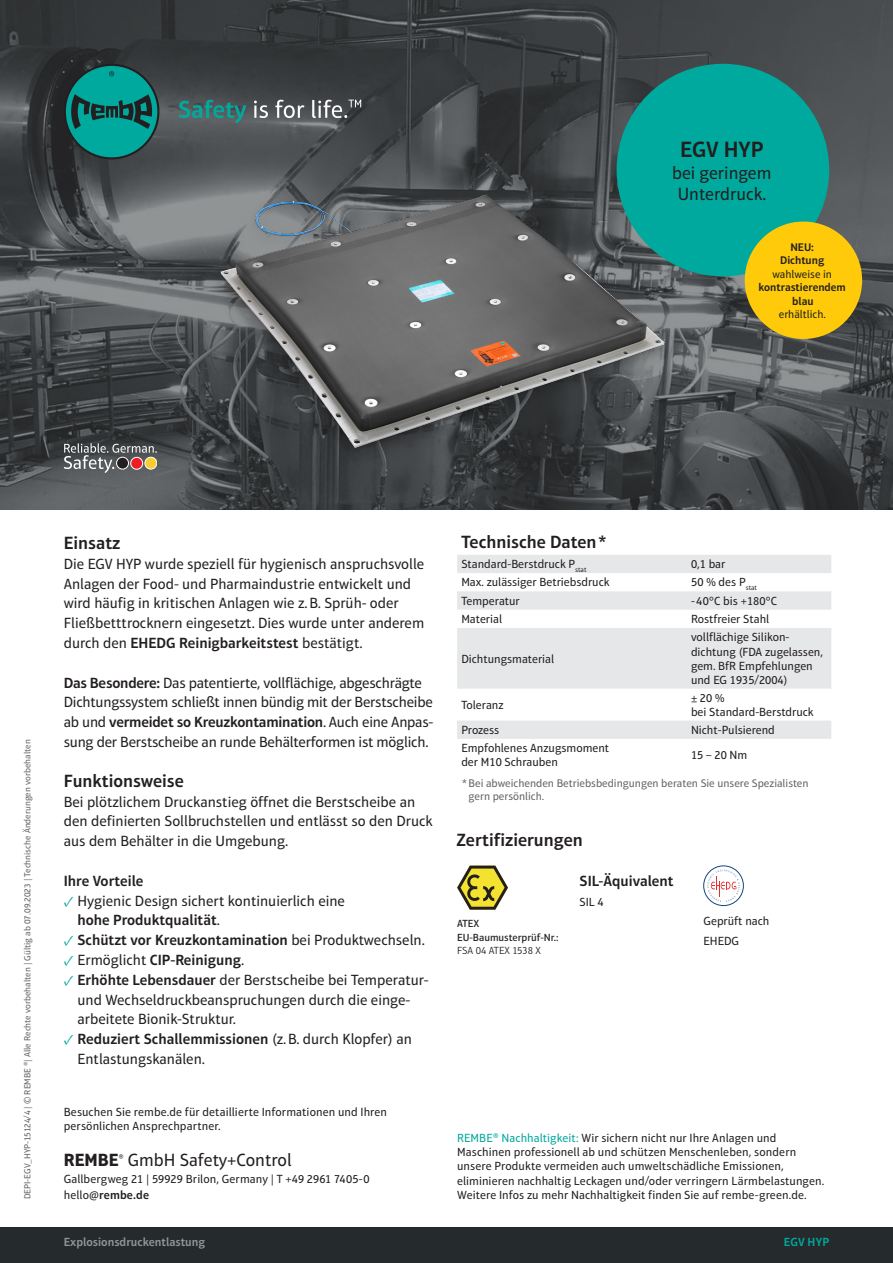
<style>
.page{position:relative;width:893px;height:1263px;background:#fff}
.page>*{position:absolute;margin:0;border:0;box-sizing:border-box;transform-origin:0 0}
.Headlinekreis{font:600 22.5px "Aptifer Sans LT Pro";letter-spacing:-.005em;color:#231f20}
.Headlinekreis_subline{font:18px/21.6px "Aptifer Sans LT Pro";color:#231f20;text-align:center}
.Einf__Abs{font:600 18px "Aptifer Sans LT Pro";color:#231f20}
.Überschrift{font:600 18px "Aptifer Sans LT Pro";color:#231f20}
.Tabellenüberschrift_grün{font:600 18px "Aptifer Sans LT Pro";color:#231f20}
.Einf__Abs-2{font:15px/19.8px "Aptifer Sans LT Pro";color:#231f20}
.Einf__Abs-3{font:600 15px "Aptifer Sans LT Pro";color:#231f20}
.Überschrift-2{font:15px/19.8px "Aptifer Sans LT Pro";color:#231f20}
.Überschrift-3{font:600 15px "Aptifer Sans LT Pro";color:#231f20}
.Tabelleninhalt{font:12px/14.4px "Aptifer Sans LT Pro";letter-spacing:.005em;color:#231f20}
.Tabellensubline_schwarz{font:12px "Aptifer Sans LT Pro";color:#231f20}
.t1{font:600 12px "Aptifer Sans LT Pro";color:#939598}
.Hakenliste{font:12px "Aptifer Sans LT Pro";letter-spacing:.01em;color:#231f20}
.Bildunterschrift_8_pt{font:12px "Aptifer Sans LT Pro";color:#231f20}
.t2{font:600 12px "Aptifer Sans LT Pro";letter-spacing:.01em;color:#00a99d}
.Einf__Abs-4{font:11.25px/13.5px "Aptifer Sans LT Pro";color:#636366}
.Headlinekreis-2{font:600 11.25px/13.5px "Aptifer Sans LT Pro";color:#231f20;text-align:center}
.Headlinekreis-3{font:11.25px "Aptifer Sans LT Pro";color:#231f20}
.Einf__Abs-5{font:500 10.5px "Aptifer Sans LT Pro";color:#231f20}
.Einf__Abs-6{font:300 10.5px "Aptifer Sans LT Pro";color:#231f20}
.Einf__Abs-7{font:9px "Aptifer Sans LT Pro";color:#636366}
.s1{font-weight:400}
.s2{font-weight:600}
.s3{font-family:"Minion Pro";color:#00a99d}
.s4{font-family:"Minion Pro";font-weight:400;color:#00a99d}
.s5{font-weight:700}
.s6{color:#00a99d}
</style>
<div class="page">
<img style="left:0;top:0;width:893px;height:509px">
<svg style="left:179px;top:100px;width:67px;height:24px"></svg>
<svg style="left:254px;top:101px;width:14px;height:12px"></svg>
<svg style="left:275px;top:100px;width:30px;height:13px"></svg>
<svg style="left:312px;top:100px;width:49px;height:13px"></svg>
<svg style="left:64px;top:64px;width:95px;height:95px;background:#117770"></svg>
<div style="left:0;top:1227px;width:893px;height:36px;background:#252a2c"></div>
<div style="left:617px;top:64px;width:212px;height:212px;background:#00a99d;border-radius:50%"></div>
<svg style="left:64px;top:443px;width:93px;height:30px;background:#78716e"></svg>
<img style="left:185px;top:113px;width:523px;height:381px">
<div style="left:745px;top:222px;width:117px;height:117px;background:#feca0a;border-radius:50%"></div>
<svg style="left:457px;top:555px;width:374px;height:184px;fill:#e6e7e9"></svg>
<svg style="left:457px;top:865px;width:51px;height:45px"></svg>
<svg style="left:704px;top:866px;width:39px;height:40px"></svg>
<div style="left:702px;top:864px;width:43px;height:43px;border:1px solid #fff;border-radius:50%"></div>
<svg style="left:704px;top:866px;width:39px;height:39px"></svg>
<div style="left:703px;top:866px;width:41px;height:40px;border:1px solid #16447e;border-radius:50%"></div>
<svg style="left:707px;top:869px;width:33px;height:33px"></svg>
<p class="Headlinekreis" style="left:680px;top:136px;width:85px">EGV HYP</p>
<p class="Headlinekreis_subline" style="left:672px;top:162px;width:101px">bei geringem<br>Unterdruck.</p>
<p class="Headlinekreis-2" style="left:790px;top:240px;width:25px">NEU:</p>
<p class="Headlinekreis-2" style="left:758px;top:254px;width:89px">Dichtung <span class="s1">wahlweise in </span>kontrastierendem blau</p>
<p class="Headlinekreis-3" style="left:779px;top:308px;width:49px">erhältlich.</p>
<p class="Einf__Abs-7" style="left:22px;top:1199px;width:461px;rotate:-90deg">DEPI-EGV_HYP-15124/4 | © REMBE ®| Alle Rechte vorbehalten | Gültig ab 07.09.2023 | Technische Änderungen vorbehalten</p>
<p class="Einf__Abs" style="left:64px;top:532px;width:58px">Einsatz</p>
<p class="Einf__Abs-2" style="left:64px;top:554px;width:362px">Die EGV HYP wurde speziell für hygienisch anspruchsvolle Anlagen der Food- und Pharmaindustrie entwickelt und wird häufig in kritischen Anlagen wie z.B. Sprüh- oder Fließbetttrocknern eingesetzt. Dies wurde unter anderem durch den <span class="s2">EHEDG Reinigbarkeitstest</span> bestätigt.</p>
<p class="Einf__Abs-2" style="left:64px;top:673px;width:371px"><span class="s2">Das Besondere:</span> Das patentierte, vollflächige, abgeschrägte Dichtungssystem schließt innen bündig mit der Berstscheibe ab und <span class="s2">vermeidet so Kreuzkontamination</span>. Auch eine Anpas&shy;sung der Berstscheibe an runde Behälterformen ist möglich.</p>
<p class="Einf__Abs" style="left:64px;top:770px;width:122px">Funktionsweise</p>
<p class="Einf__Abs-2" style="left:64px;top:791px;width:370px">Bei plötzlichem Druckanstieg öffnet die Berstscheibe an den definierten Sollbruchstellen und entlässt so den Druck aus dem Behälter in die Umgebung.</p>
<p class="Einf__Abs-3" style="left:64px;top:872px;width:81px">Ihre Vorteile</p>
<p class="Einf__Abs-2" style="left:77px;top:890px;width:269px;text-indent:-14px"><span class="s3">✓</span> Hygienic Design sichert kontinuierlich eine <span class="s2">hohe Produktqualität</span>.</p>
<p class="Einf__Abs-3" style="left:64px;top:931px;width:363px"><span class="s4">✓</span> Schützt vor Kreuzkontamination <span class="s1">bei Produktwechseln.</span></p>
<p class="Einf__Abs-3" style="left:64px;top:951px;width:182px"><span class="s4">✓</span> <span class="s1">Ermöglicht</span> CIP-Reinigung<span class="s1">.</span></p>
<p class="Einf__Abs-2" style="left:77px;top:970px;width:353px;text-indent:-14px"><span class="s3">✓</span> <span class="s2">Erhöhte Lebensdauer</span> der Berstscheibe bei Temperatur&shy;und Wechseldruckbeanspruchungen durch die einge&shy;arbeitete Bionik-Struktur.</p>
<p class="Überschrift-2" style="left:77px;top:1029px;width:336px;text-indent:-14px"><span class="s3">✓</span> <span class="s2">Reduziert Schallemmissionen</span> (z.B. durch Klopfer) an<br>Entlastungskanälen.</p>
<p class="Tabelleninhalt" style="left:64px;top:1105px;width:325px">Besuchen Sie rembe.de für detaillierte Informationen und Ihren persönlichen Ansprechpartner.</p>
<p class="Headlinekreis_subline" style="left:64px;top:1149px;width:229px"><span class="s5">REMBE</span><sup>®</sup> GmbH Safety+Control</p>
<p class="Tabelleninhalt" style="left:64px;top:1170px;width:307px;line-height:16.5px">Gallbergweg 21 | 59929 Brilon, Germany | T +49 2961 7405-0 hello@<span class="s2">rembe.de</span></p>
<p class="Tabellenüberschrift_grün" style="left:461px;top:532px;width:147px">Technische Daten *</p>
<p class="Tabellensubline_schwarz" style="left:461px;top:557px;width:127px">Standard-Berstdruck P<sub>stat</sub></p>
<p class="Tabellensubline_schwarz" style="left:691px;top:557px;width:36px">0,1 bar</p>
<p class="Tabelleninhalt" style="left:461px;top:575px;width:150px">Max. zulässiger Betriebsdruck</p>
<p class="Hakenliste" style="left:691px;top:575px;width:68px">50 % des P<sub>stat</sub></p>
<p class="Tabelleninhalt" style="left:461px;top:593px;width:60px">Temperatur</p>
<p class="Hakenliste" style="left:691px;top:594px;width:88px">-40°C bis +180°C</p>
<p class="Tabelleninhalt" style="left:461px;top:612px;width:42px">Material</p>
<p class="Tabelleninhalt" style="left:691px;top:612px;width:80px">Rostfreier Stahl</p>
<p class="Tabelleninhalt" style="left:461px;top:651px;width:94px">Dichtungsmaterial</p>
<p class="Tabelleninhalt" style="left:691px;top:630px;width:134px">vollflächige Silikon&shy;dichtung (FDA zugelassen, gem. BfR Empfehlungen und EG 1935/2004)</p>
<p class="Tabelleninhalt" style="left:461px;top:698px;width:44px">Toleranz</p>
<p class="Tabelleninhalt" style="left:691px;top:691px;width:124px">± 20 %<br>bei Standard-Berstdruck</p>
<p class="Tabelleninhalt" style="left:461px;top:723px;width:39px">Prozess</p>
<p class="Tabelleninhalt" style="left:691px;top:723px;width:85px">Nicht-Pulsierend</p>
<p class="Tabelleninhalt" style="left:461px;top:741px;width:149px">Empfohlenes Anzugsmoment der M10 Schrauben</p>
<p class="Tabelleninhalt" style="left:691px;top:748px;width:58px">15 – 20 Nm</p>
<p class="Einf__Abs-4" style="left:469px;top:776px;width:342px;text-indent:-6px">*Bei abweichenden Betriebsbedingungen beraten Sie unsere Spezialisten gern persönlich.</p>
<p class="Überschrift" style="left:457px;top:829px;width:128px">Zertifizierungen</p>
<p class="Einf__Abs-5" style="left:457px;top:918px;width:24px">ATEX</p>
<p class="Einf__Abs-5" style="left:457px;top:931px;width:103px">EU-Baumusterprüf-Nr.:</p>
<p class="Einf__Abs-6" style="left:457px;top:945px;width:85px">FSA 04 ATEX 1538 X</p>
<p class="Überschrift-3" style="left:580px;top:872px;width:95px">SIL-Äquivalent</p>
<p class="Bildunterschrift_8_pt" style="left:580px;top:894px;width:26px">SIL 4</p>
<p class="Bildunterschrift_8_pt" style="left:703px;top:914px;width:67px">Geprüft nach</p>
<p class="Bildunterschrift_8_pt" style="left:703px;top:934px;width:37px">EHEDG</p>
<p class="Tabelleninhalt" style="left:457px;top:1130px;width:369px"><span class="s6">REMBE® Nachhaltigkeit:</span> Wir sichern nicht nur Ihre Anlagen und Maschinen professionell ab und schützen Menschenleben, sondern unsere Produkte vermeiden auch umweltschädliche Emissionen, eliminieren nachhaltig Leckagen und/oder verringern Lärmbelastungen.<br>Weitere Infos zu mehr Nachhaltigkeit finden Sie auf rembe-green.de.</p>
<p class="t1" style="left:64px;top:1235px;width:143px">Explosionsdruckentlastung</p>
<p class="t2" style="left:784px;top:1235px;width:47px">EGV HYP</p>
</div>
